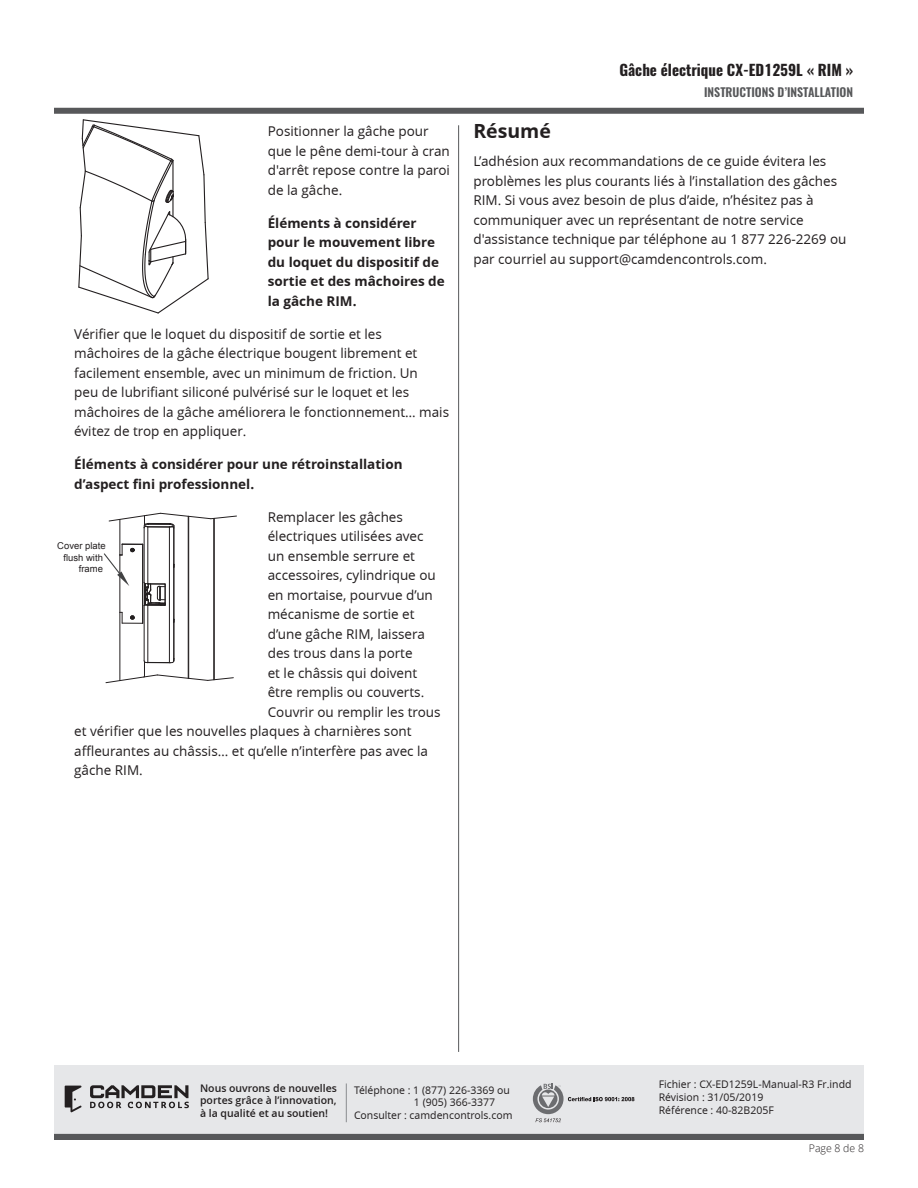
<style>
.page{position:relative;width:918px;height:1188px;background:#fff}
.page>*{position:absolute;margin:0;border:0;box-sizing:border-box;transform-origin:0 0}
._2018_-_Body_Text{font:700 19.5px "Open Sans";color:#231f20}
.t1{font:700 15px "Oswald";color:#231f20}
._2018_-_Body_Text_in{font:13.5px/19.5px "Open Sans";color:#231f20}
._2018_-_Body_Text-2{font:13.5px/19.5px "Open Sans";color:#231f20}
._2018_-_Body_Text_in-2{font:700 13.5px/19.5px "Open Sans";color:#231f20}
.t2{font:600 12px "Oswald";color:#57585a}
._2018_-_Part_Number{font:10.5px/12.6px "Open Sans";color:#231f20}
.t3{font:600 10.5px/12.6px "Open Sans";color:#231f20;text-align:justify}
._2018_-_page___align{font:300 10.5px "Open Sans";color:#231f20}
.t4{font:9.45px/11.4px "Arial";color:#231f20;text-align:right}
</style>
<div class="page">
<div style="left:54px;top:1066px;width:810px;height:68px;background:#e6e7e9"></div>
<svg style="left:90px;top:1085px;width:99px;height:23px"></svg>
<svg style="left:65px;top:1086px;width:17px;height:26px"></svg>
<svg style="left:533px;top:1084px;width:101px;height:38px"></svg>
<hr style="left:346px;top:1083px;width:1px;height:39px;background:#8a8c8f">
<div style="left:54px;top:108px;width:810px;height:6px;background:#57585a"></div>
<div style="left:54px;top:1134px;width:810px;height:6px;background:#57585a"></div>
<hr style="left:458px;top:125px;width:1px;height:927px;background:#57585a">
<svg style="left:78px;top:119px;width:131px;height:195px"></svg>
<hr style="left:173px;top:528px;width:1px;height:133px;background:#231f20">
<hr style="left:169px;top:527px;width:1px;height:136px;background:#231f20">
<hr style="left:147px;top:527px;width:1px;height:57px;background:#231f20">
<hr style="left:147px;top:605px;width:1px;height:57px;background:#231f20">
<hr style="left:144px;top:528px;width:1px;height:54px;background:#231f20">
<hr style="left:174px;top:526px;width:1px;height:133px;background:#231f20">
<hr style="left:144px;top:606px;width:1px;height:55px;background:#231f20">
<hr style="left:214px;top:518px;width:1px;height:162px;background:#231f20">
<hr style="left:213px;top:518px;width:1px;height:162px;background:#231f20">
<hr style="left:188px;top:516px;width:1px;height:162px;background:#231f20">
<hr style="left:119px;top:519px;width:1px;height:36px;background:#231f20">
<hr style="left:119px;top:612px;width:1px;height:69px;background:#231f20">
<svg style="left:108px;top:512px;width:129px;height:17px"></svg>
<svg style="left:105px;top:659px;width:129px;height:25px"></svg>
<svg style="left:104px;top:544px;width:62px;height:80px"></svg>
<p class="_2018_-_Body_Text_in" style="left:268px;top:122px;width:184px">Positionner la gâche pour que le pêne demi-tour à cran d'arrêt repose contre la paroi de la gâche.</p>
<p class="_2018_-_Body_Text_in-2" style="left:268px;top:213px;width:179px">Éléments à considérer pour le mouvement libre du loquet du dispositif de sortie et des mâchoires de la gâche RIM.</p>
<p class="_2018_-_Body_Text_in" style="left:74px;top:324px;width:376px">Vérifier que le loquet du dispositif de sortie et les mâchoires de la gâche électrique bougent librement et facilement ensemble, avec un minimum de friction. Un<br>peu de lubrifiant siliconé pulvérisé sur le loquet et les mâchoires de la gâche améliorera le fonctionnement… mais évitez de trop en appliquer.</p>
<p class="_2018_-_Body_Text_in-2" style="left:74px;top:455px;width:330px">Éléments à considérer pour une rétroinstallation d’aspect fini professionnel.</p>
<p class="_2018_-_Body_Text_in" style="left:268px;top:507px;width:137px">Remplacer les gâches</p>
<p class="_2018_-_Body_Text_in" style="left:268px;top:527px;width:157px">électriques utilisées avec</p>
<p class="_2018_-_Body_Text_in" style="left:268px;top:546px;width:149px">un ensemble serrure et</p>
<p class="_2018_-_Body_Text_in" style="left:268px;top:566px;width:170px">accessoires, cylindrique ou</p>
<p class="_2018_-_Body_Text_in" style="left:268px;top:585px;width:167px">en mortaise, pourvue d’un</p>
<p class="_2018_-_Body_Text_in" style="left:268px;top:605px;width:148px">mécanisme de sortie et</p>
<p class="_2018_-_Body_Text_in" style="left:268px;top:624px;width:159px">d’une gâche RIM, laissera</p>
<p class="_2018_-_Body_Text_in" style="left:268px;top:644px;width:146px">des trous dans la porte</p>
<p class="_2018_-_Body_Text_in" style="left:268px;top:663px;width:151px">et le châssis qui doivent</p>
<p class="_2018_-_Body_Text_in" style="left:268px;top:683px;width:158px">être remplis ou couverts.</p>
<p class="_2018_-_Body_Text_in" style="left:268px;top:702px;width:174px">Couvrir ou remplir les trous</p>
<p class="_2018_-_Body_Text_in" style="left:74px;top:722px;width:339px">et vérifier que les nouvelles plaques à charnières sont</p>
<p class="_2018_-_Body_Text_in" style="left:74px;top:741px;width:355px">affleurantes au châssis… et qu’elle n’interfère pas avec la</p>
<p class="_2018_-_Body_Text_in" style="left:74px;top:761px;width:70px">gâche RIM.</p>
<p class="t4" style="left:57px;top:540px;width:50px">Cover plate flush with frame</p>
<p class="t1" style="left:619px;top:60px;width:235px">Gâche électrique CX-ED1259L « RIM »</p>
<p class="t2" style="left:704px;top:86px;width:151px">INSTRUCTIONS D’INSTALLATION</p>
<p class="_2018_-_Body_Text" style="left:473px;top:120px;width:79px">Résumé</p>
<p class="_2018_-_Body_Text-2" style="left:473px;top:152px;width:375px">L’adhésion aux recommandations de ce guide évitera les problèmes les plus courants liés à l’installation des gâches RIM. Si vous avez besoin de plus d’aide, n’hésitez pas à communiquer avec un représentant de notre service d'assistance technique par téléphone au 1 877 226-2269 ou par courriel au support@camdencontrols.com.</p>
<p class="t3" style="left:200px;top:1082px;width:138px">Nous ouvrons de nouvelles portes grâce à l’innovation, à la qualité et au soutien!</p>
<p class="_2018_-_Part_Number" style="left:354px;top:1084px;width:157px">Téléphone : 1 (877) 226-3369 ou</p>
<p class="_2018_-_Part_Number" style="left:414px;top:1096px;width:83px">1 (905) 366-3377</p>
<p class="_2018_-_Part_Number" style="left:354px;top:1109px;width:160px">Consulter : camdencontrols.com</p>
<p class="_2018_-_Part_Number" style="left:659px;top:1078px;width:194px">Fichier : CX-ED1259L-Manual-R3 Fr.indd<br>Révision : 31/05/2019<br>Référence : 40-82B205F</p>
<p class="_2018_-_page___align" style="left:809px;top:1141px;width:57px">Page 8 de 8</p>
</div>
